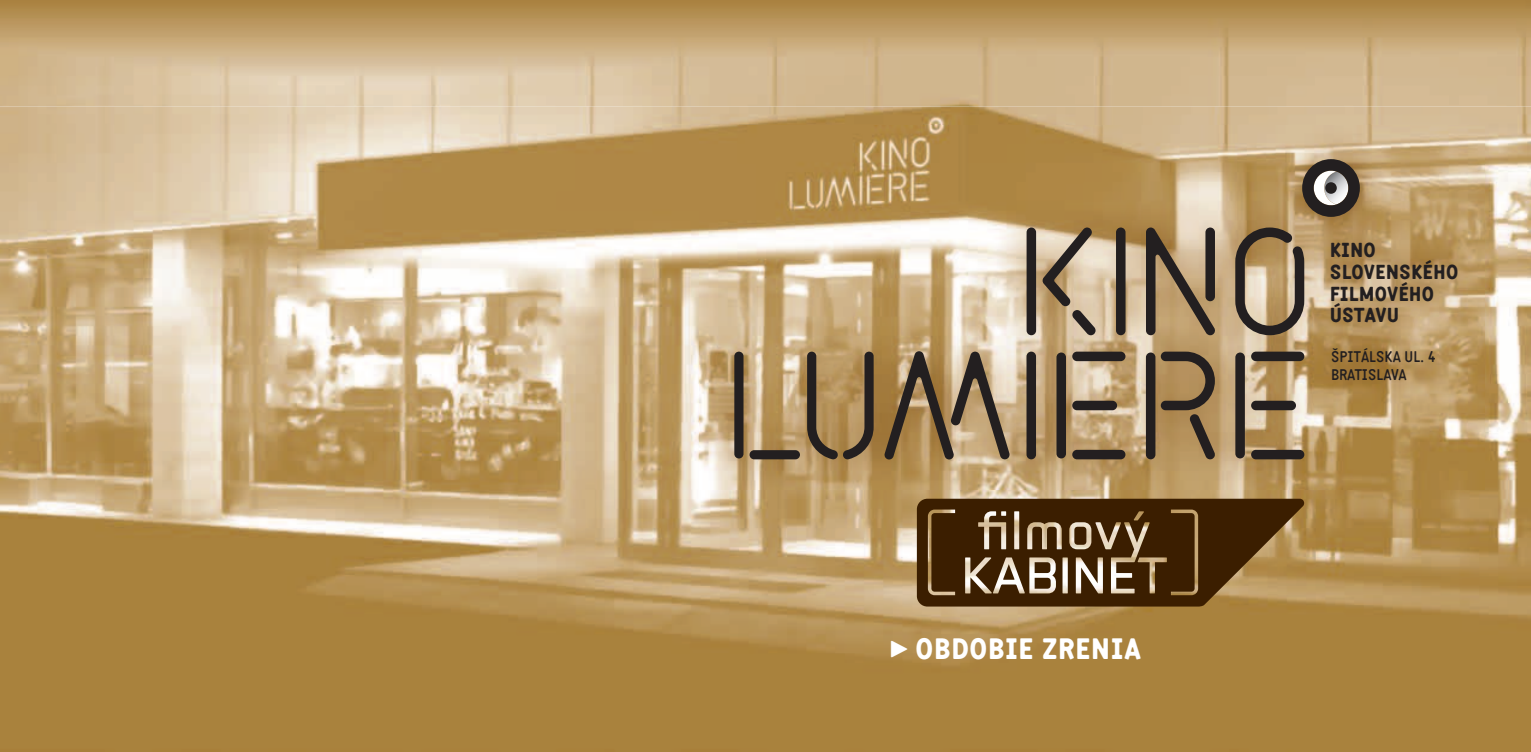
<style>
.page{position:relative;width:1531px;height:752px;background:#fff}
.page>*{position:absolute;margin:0;border:0;box-sizing:border-box;transform-origin:0 0}
.t1{font:800 28.5px "Katarine";letter-spacing:.015em;color:#fff}
.t2{font:800 19.75px/21.8px "Katarine";letter-spacing:.005em;color:#231f20}
.t3{font:600 15px/18px "Katarine";letter-spacing:.005em;color:#231f20}
.s1{font-family:"Katarine Heavy Expert";font-weight:400;font-size:22px}
</style>
<div class="page">
<img style="left:0;top:106px;width:1531px;height:645px">
<img style="left:700px;top:125px;width:784px;height:364px">
<div style="left:1072px;top:351px;width:53px;height:10px;background:#231f20;border-radius:5px"></div>
<div style="left:1116px;top:227px;width:9px;height:108px;background:#231f20;border-radius:5px"></div>
<div style="left:1026px;top:351px;width:10px;height:108px;background:#231f20;border-radius:5px"></div>
<div style="left:1056px;top:352px;width:10px;height:106px;background:#231f20;border-radius:5px"></div>
<div style="left:1146px;top:352px;width:9px;height:107px;background:#231f20;border-radius:5px"></div>
<div style="left:1026px;top:227px;width:10px;height:108px;background:#231f20;border-radius:5px"></div>
<svg style="left:1146px;top:227px;width:69px;height:108px;background:#947e60"></svg>
<div style="left:1205px;top:227px;width:10px;height:74px;background:#231f20;border-radius:5px"></div>
<svg style="left:1235px;top:227px;width:69px;height:108px;background:#937f63"></svg>
<svg style="left:807px;top:351px;width:66px;height:108px;background:#8b714b"></svg>
<div style="left:1072px;top:400px;width:45px;height:10px;background:#231f20;border-radius:5px"></div>
<div style="left:1072px;top:449px;width:53px;height:10px;background:#231f20;border-radius:5px"></div>
<div style="left:734px;top:351px;width:9px;height:107px;background:#231f20;border-radius:5px"></div>
<div style="left:749px;top:450px;width:51px;height:9px;background:#231f20;border-radius:5px"></div>
<div style="left:1235px;top:352px;width:10px;height:106px;background:#231f20;border-radius:5px"></div>
<div style="left:1251px;top:351px;width:53px;height:10px;background:#231f20;border-radius:5px"></div>
<div style="left:1251px;top:400px;width:45px;height:10px;background:#231f20;border-radius:5px"></div>
<div style="left:1251px;top:449px;width:53px;height:10px;background:#231f20;border-radius:5px"></div>
<svg style="left:1161px;top:351px;width:54px;height:108px;background:#8b704a"></svg>
<svg style="left:1042px;top:227px;width:53px;height:108px;background:#ae9b7f"></svg>
<svg style="left:884px;top:351px;width:126px;height:108px;background:#977f5d"></svg>
<svg style="left:1302px;top:159px;width:58px;height:58px;background:#746a5e"></svg>
<div style="left:1325px;top:182px;width:12px;height:12px;background:#231f20;border-radius:50%"></div>
<img style="left:0;top:0;width:1531px;height:106px">
<svg style="left:917px;top:498px;width:387px;height:108px;background:#634727"></svg>
<h1 class="t1" style="left:890px;top:630px;width:253px"><span class="s1">c</span> OBDOBIE ZRENIA</h1>
<p class="t2" style="left:1330px;top:239px;width:130px">KINO<br>SLOVENSKÉHO<br>FILMOVÉHO<br>ÚSTAVU</p>
<p class="t3" style="left:1331px;top:347px;width:106px">ŠPITÁLSKA UL. 4<br>BRATISLAVA</p>
</div>
